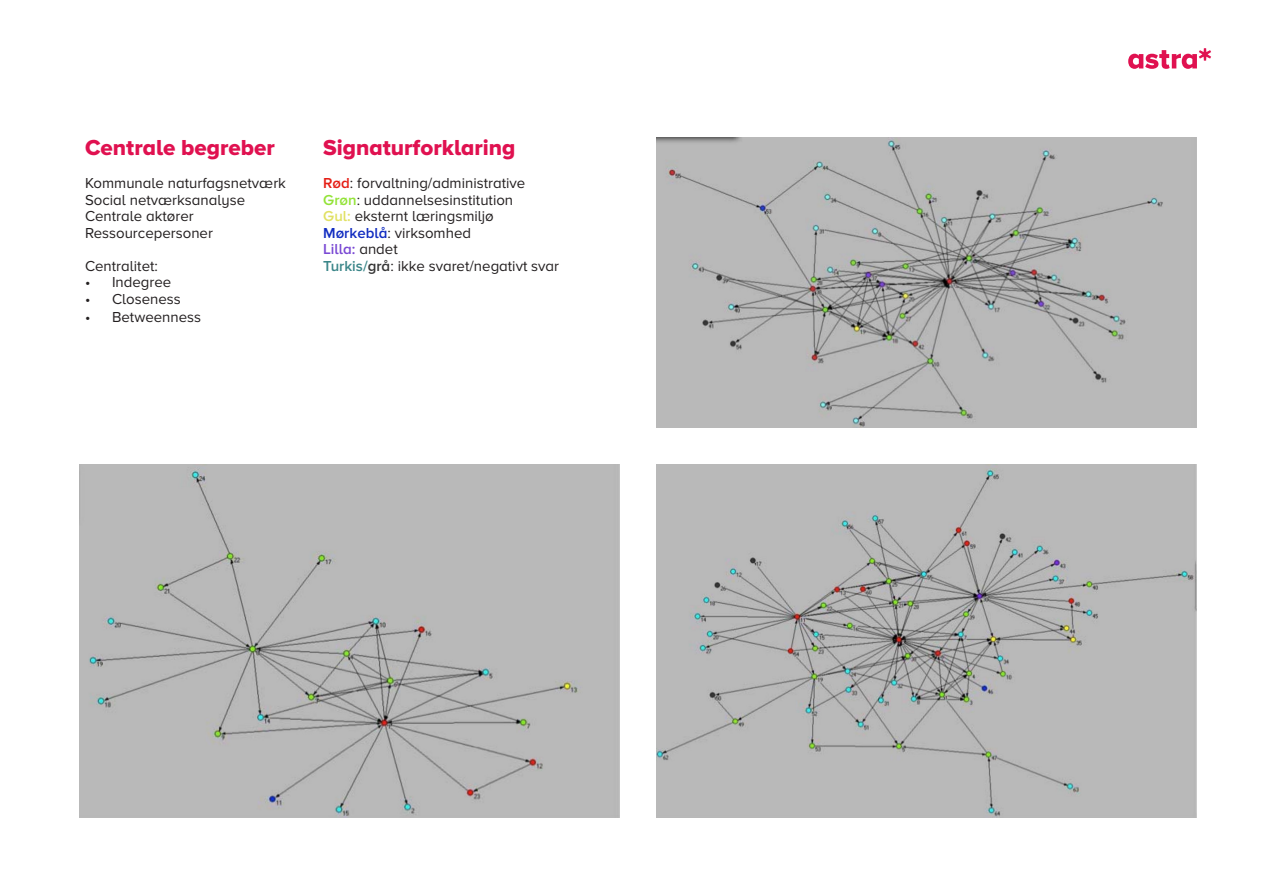
<style>
.page{position:relative;width:1263px;height:893px;background:#fff}
.page>*{position:absolute;margin:0;border:0;box-sizing:border-box;transform-origin:0 0}
.t1{font:800 22.5px "Proxima Nova Astra";color:#e01150}
.t2{font:15px "Proxima Nova Astra";color:#231f20}
.t3{font:600 15px "Proxima Nova Astra";color:#7a49d4}
.s1{font-weight:600;color:#e51e15}
.s2{font-weight:600;color:#93e338}
.s3{font-weight:600;color:#e1e164}
.s4{font-weight:600;color:#122dc1}
.s5{font-weight:400;color:#231f20}
.s6{font-weight:600;color:#3b8689}
.s7{font-weight:600;color:#353535}
</style>
<div class="page">
<svg style="left:1128px;top:48px;width:83px;height:21px"></svg>
<img style="left:656px;top:137px;width:540px;height:291px">
<div style="left:79px;top:465px;width:540px;height:353px;background:#b9b9b9"></div>
<img style="left:656px;top:465px;width:541px;height:353px">
<p class="t1" style="left:85px;top:135px;width:191px">Centrale begreber</p>
<p class="t2" style="left:85px;top:175px;width:202px">Kommunale naturfagsnetværk</p>
<p class="t2" style="left:85px;top:191px;width:162px">Social netværksanalyse</p>
<p class="t2" style="left:85px;top:208px;width:110px">Centrale aktører</p>
<p class="t2" style="left:85px;top:224px;width:129px">Ressourcepersoner</p>
<p class="t2" style="left:85px;top:257px;width:74px">Centralitet:</p>
<p class="t2" style="left:85px;top:274px;width:88px">• Indegree</p>
<p class="t2" style="left:85px;top:290px;width:97px">• Closeness</p>
<p class="t2" style="left:85px;top:308px;width:118px">• Betweenness</p>
<p class="t1" style="left:323px;top:135px;width:194px">Signaturforklaring</p>
<p class="t2" style="left:323px;top:175px;width:204px"><span class="s1">Rød</span>: forvaltning/administrative</p>
<p class="t2" style="left:323px;top:191px;width:192px"><span class="s2">Grøn</span>: uddannelsesinstitution</p>
<p class="t2" style="left:323px;top:208px;width:172px"><span class="s3">Gul:</span> eksternt læringsmiljø</p>
<p class="t2" style="left:323px;top:224px;width:149px"><span class="s4">Mørkeblå</span>: virksomhed</p>
<p class="t3" style="left:323px;top:241px;width:76px">Lilla: <span class="s5">andet</span></p>
<p class="t2" style="left:323px;top:257px;width:238px"><span class="s6">Turkis/</span><span class="s7">grå</span>: ikke svaret/negativt svar</p>
</div>
